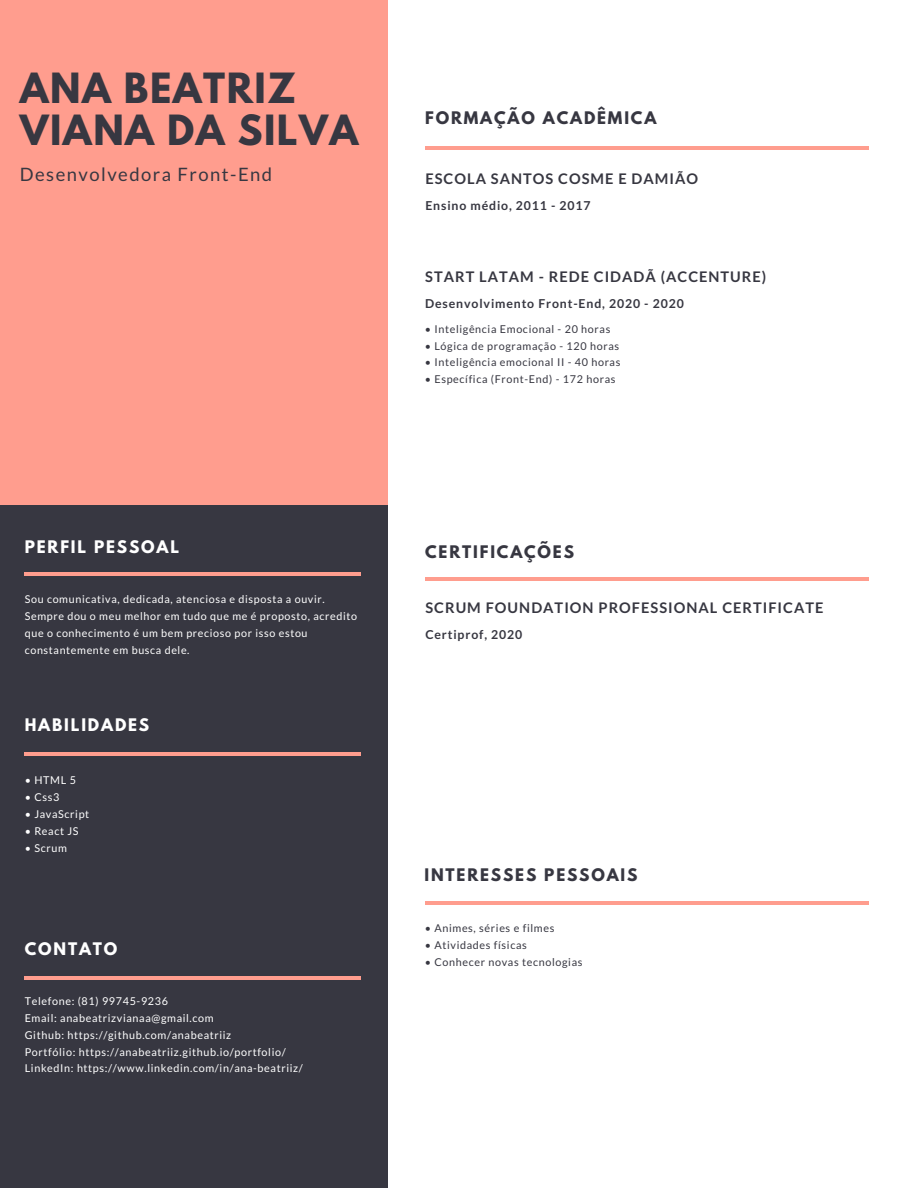
<style>
.page{position:relative;width:918px;height:1188px;background:#fff}
.page>*{position:absolute;margin:0;border:0;box-sizing:border-box;transform-origin:0 0}
.t1{font:700 36.9px/41.7px "League Spartan";letter-spacing:.04em;color:#373741}
.t2{font:18.45px "Lato";letter-spacing:.08em;color:#373741}
.t3{font:700 15.3px "League Spartan";letter-spacing:.12em;color:#373741}
.t4{font:700 15.3px "League Spartan";letter-spacing:.12em;color:#fff}
.t5{font:700 14.55px "Lato";letter-spacing:.07em;color:#373741}
.t6{font:700 12.3px "Lato";letter-spacing:.07em;color:#373741}
.t7{font:10.8px/16.8px "Lato";letter-spacing:.06em;color:#fff}
.t8{font:10.8px "Lato";letter-spacing:.06em;color:#373741}
</style>
<div class="page">
<div style="left:0;top:0;width:388px;height:506px;background:#ff9d8e"></div>
<div style="left:0;top:506px;width:388px;height:682px;background:#373741"></div>
<hr style="left:25px;top:572px;width:336px;height:3px;background:#ff9d8e">
<hr style="left:25px;top:752px;width:336px;height:4px;background:#ff9d8e">
<hr style="left:25px;top:976px;width:336px;height:3px;background:#ff9d8e">
<hr style="left:425px;top:577px;width:443px;height:4px;background:#ff9d8e">
<hr style="left:425px;top:147px;width:443px;height:3px;background:#ff9d8e">
<hr style="left:425px;top:901px;width:443px;height:3px;background:#ff9d8e">
<h1 class="t1" style="left:20px;top:72px;width:340px">ANA BEATRIZ<br>VIANA DA SILVA</h1>
<h2 class="t2" style="left:20px;top:163px;width:254px">Desenvolvedora Front-End</h2>
<h3 class="t4" style="left:25px;top:539px;width:156px">PERFIL PESSOAL</h3>
<p class="t7" style="left:25px;top:590px;width:334px">Sou comunicativa, dedicada, atenciosa e disposta a ouvir.<br>Sempre dou o meu melhor em tudo que me é proposto, acredito que o conhecimento é um bem precioso por isso estou constantemente em busca dele.</p>
<h3 class="t4" style="left:25px;top:718px;width:126px">HABILIDADES</h3>
<p class="t7" style="left:25px;top:771px;width:53px">• HTML 5</p>
<p class="t7" style="left:25px;top:788px;width:36px">• Css3</p>
<p class="t7" style="left:25px;top:805px;width:66px">• JavaScript</p>
<p class="t7" style="left:25px;top:822px;width:55px">• React JS</p>
<p class="t7" style="left:25px;top:839px;width:44px">• Scrum</p>
<h3 class="t4" style="left:25px;top:941px;width:94px">CONTATO</h3>
<p class="t7" style="left:25px;top:992px;width:280px">Telefone: (81) 99745-9236<br>Email: anabeatrizvianaa@gmail.com<br>Github: https://github.com/anabeatriiz<br>Portfólio: https://anabeatriiz.github.io/portfolio/ LinkedIn: https://www.linkedin.com/in/ana-beatriiz/</p>
<h3 class="t3" style="left:425px;top:110px;width:233px">FORMAÇÃO ACADÊMICA</h3>
<h3 class="t5" style="left:425px;top:170px;width:274px">ESCOLA SANTOS COSME E DAMIÃO</h3>
<p class="t6" style="left:425px;top:198px;width:167px">Ensino médio, 2011 - 2017</p>
<h3 class="t5" style="left:425px;top:268px;width:343px">START LATAM - REDE CIDADÃ (ACCENTURE)</h3>
<p class="t6" style="left:425px;top:296px;width:260px">Desenvolvimento Front-End, 2020 - 2020</p>
<p class="t8" style="left:425px;top:322px;width:187px">• Inteligência Emocional - 20 horas</p>
<p class="t8" style="left:425px;top:339px;width:196px">• Lógica de programação - 120 horas</p>
<p class="t8" style="left:425px;top:356px;width:197px">• Inteligência emocional II - 40 horas</p>
<p class="t8" style="left:425px;top:373px;width:192px">• Específica (Front-End) - 172 horas</p>
<h3 class="t3" style="left:425px;top:544px;width:150px">CERTIFICAÇÕES</h3>
<h3 class="t5" style="left:425px;top:598px;width:400px">SCRUM FOUNDATION PROFESSIONAL CERTIFICATE</h3>
<p class="t6" style="left:425px;top:627px;width:98px">Certiprof, 2020</p>
<h3 class="t3" style="left:425px;top:867px;width:215px">INTERESSES PESSOAIS</h3>
<p class="t8" style="left:425px;top:922px;width:131px">• Animes, séries e filmes</p>
<p class="t8" style="left:425px;top:939px;width:104px">• Atividades físicas</p>
<p class="t8" style="left:425px;top:955px;width:159px">• Conhecer novas tecnologias</p>
</div>
